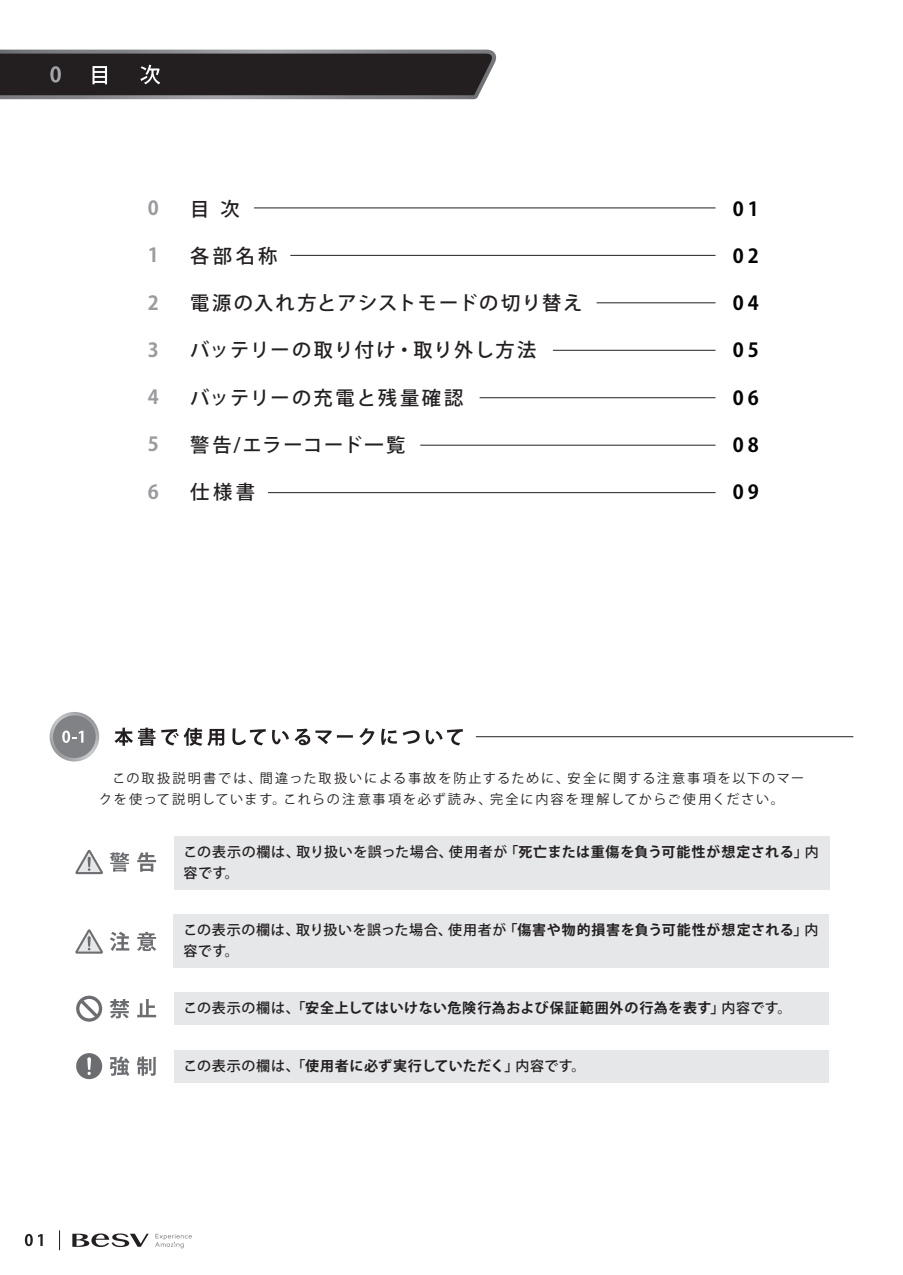
<style>
.page{position:relative;width:903px;height:1275px;background:#fff}
.page>*{position:absolute;margin:0;border:0;box-sizing:border-box;transform-origin:0 0}
.t1{font:500 19.25px "Koz Go Pr 6 N";letter-spacing:.07em;color:#231f20}
.t2{font:500 19.25px "Koz Go Pr 6 N";letter-spacing:.09em;color:#231f20}
.t3{font:700 19.25px "Koz Go Pr 6 N";letter-spacing:.2em;color:#030303}
.t4{font:500 19.25px "Koz Go Pr 6 N";letter-spacing:.11em;color:#231f20}
.t5{font:700 19.25px "Koz Go Pr 6 N";color:#999b9e}
.t6{font:500 14px/21px "Koz Go Pr 6 N";letter-spacing:.045em;color:#231f20}
.t7{font:700 14px "Koz Go Pr 6 N";letter-spacing:.035em;color:#231f20}
.t8{font:13.12px/21px "Koz Go Pr 6 N";letter-spacing:.14em;color:#231f20}
.s1{font-weight:700}
.s2{font-weight:500}
</style>
<div class="page">
<svg style="left:72px;top:1233px;width:77px;height:14px"></svg>
<svg style="left:155px;top:1234px;width:37px;height:14px"></svg>
<svg style="left:59px;top:1230px;width:1px;height:20px"></svg>
<svg style="left:25px;top:1234px;width:18px;height:12px"></svg>
<div style="left:174px;top:836px;width:655px;height:53px;background:#e6e7e9"></div>
<svg style="left:75px;top:850px;width:28px;height:24px"></svg>
<svg style="left:110px;top:852px;width:19px;height:20px"></svg>
<svg style="left:137px;top:852px;width:19px;height:20px"></svg>
<div style="left:174px;top:914px;width:655px;height:53px;background:#e6e7e9"></div>
<svg style="left:75px;top:929px;width:28px;height:25px"></svg>
<svg style="left:110px;top:932px;width:19px;height:19px"></svg>
<svg style="left:137px;top:932px;width:19px;height:19px"></svg>
<div style="left:174px;top:992px;width:654px;height:33px;background:#e6e7e9"></div>
<svg style="left:110px;top:999px;width:19px;height:19px"></svg>
<svg style="left:137px;top:999px;width:19px;height:18px"></svg>
<svg style="left:76px;top:995px;width:27px;height:27px"></svg>
<div style="left:174px;top:1050px;width:654px;height:32px;background:#e6e7e9"></div>
<svg style="left:110px;top:1056px;width:19px;height:20px"></svg>
<svg style="left:137px;top:1056px;width:19px;height:20px"></svg>
<div style="left:76px;top:1053px;width:26px;height:26px;background:#6c6d70;border-radius:50%"></div>
<svg style="left:87px;top:1057px;width:4px;height:18px"></svg>
<hr style="left:254px;top:208px;width:461px;height:1px;background:#231f20">
<hr style="left:290px;top:255px;width:425px;height:1px;background:#231f20">
<hr style="left:597px;top:303px;width:118px;height:1px;background:#231f20">
<hr style="left:553px;top:350px;width:162px;height:1px;background:#231f20">
<hr style="left:480px;top:397px;width:235px;height:1px;background:#231f20">
<hr style="left:420px;top:445px;width:295px;height:1px;background:#231f20">
<hr style="left:268px;top:492px;width:447px;height:1px;background:#231f20">
<svg style="left:0;top:50px;width:497px;height:49px;background:#393638"></svg>
<svg style="left:50px;top:712px;width:49px;height:49px"></svg>
<div style="left:53px;top:715px;width:43px;height:43px;background:#808285;border-radius:50%"></div>
<svg style="left:62px;top:731px;width:21px;height:12px"></svg>
<svg style="left:114px;top:727px;width:110px;height:19px"></svg>
<svg style="left:232px;top:728px;width:34px;height:17px"></svg>
<svg style="left:272px;top:729px;width:81px;height:16px"></svg>
<svg style="left:359px;top:728px;width:16px;height:17px"></svg>
<svg style="left:381px;top:729px;width:16px;height:16px"></svg>
<svg style="left:403px;top:730px;width:17px;height:14px"></svg>
<svg style="left:426px;top:729px;width:37px;height:16px"></svg>
<hr style="left:476px;top:736px;width:377px;height:1px;background:#231f20">
<h1 class="t5" style="left:148px;top:197px;width:13px">0</h1>
<h1 class="t5" style="left:148px;top:244px;width:13px">1</h1>
<h1 class="t5" style="left:148px;top:292px;width:13px">2</h1>
<h1 class="t5" style="left:148px;top:339px;width:13px">3</h1>
<h1 class="t5" style="left:148px;top:386px;width:13px">4</h1>
<h1 class="t5" style="left:148px;top:433px;width:13px">5</h1>
<h1 class="t5" style="left:148px;top:481px;width:13px">6</h1>
<h1 class="t2" style="left:190px;top:198px;width:51px">目 次</h1>
<h1 class="t2" style="left:190px;top:245px;width:89px">各部名称</h1>
<h1 class="t1" style="left:190px;top:292px;width:394px">電源の入れ方とアシストモードの切り替え</h1>
<h1 class="t1" style="left:190px;top:339px;width:348px">バッテリーの取り付け・取り外し方法</h1>
<h1 class="t4" style="left:190px;top:387px;width:275px">バッテリーの充電と残量確認</h1>
<h1 class="t2" style="left:190px;top:434px;width:217px">警告/エラーコード一覧</h1>
<h1 class="t2" style="left:190px;top:481px;width:66px">仕様書</h1>
<h1 class="t3" style="left:733px;top:198px;width:27px">01</h1>
<h1 class="t3" style="left:733px;top:245px;width:27px">02</h1>
<h1 class="t3" style="left:733px;top:292px;width:27px">04</h1>
<h1 class="t3" style="left:733px;top:339px;width:27px">05</h1>
<h1 class="t3" style="left:733px;top:387px;width:27px">06</h1>
<h1 class="t3" style="left:733px;top:434px;width:27px">08</h1>
<h1 class="t3" style="left:733px;top:481px;width:27px">09</h1>
<p class="t8" style="left:99px;top:768px;width:706px;text-indent:13px">この取扱説明書では、間違った取扱いによる事故を防止するために、安全に関する注意事項を以下のマークを使って説明しています。これらの注意事項を必ず読み、完全に内容を理解してからご使用ください。</p>
<p class="t6" style="left:184px;top:842px;width:637px">この表示の欄は、取り扱いを誤った場合、使用者が<span class="s1">「死亡または重傷を負う可能性が想定される」</span>内容です。</p>
<p class="t6" style="left:184px;top:920px;width:636px">この表示の欄は、取り扱いを誤った場合、使用者が<span class="s1">「傷害や物的損害を負う可能性が想定される」</span>内容です。</p>
<p class="t7" style="left:184px;top:1000px;width:609px"><span class="s2">この表示の欄は、</span>「安全上してはいけない危険行為および保証範囲外の行為を表す」<span class="s2">内容です。</span></p>
<p class="t7" style="left:184px;top:1058px;width:403px"><span class="s2">この表示の欄は、</span>「使用者に必ず実行していただく」<span class="s2">内容です。</span></p>
</div>
